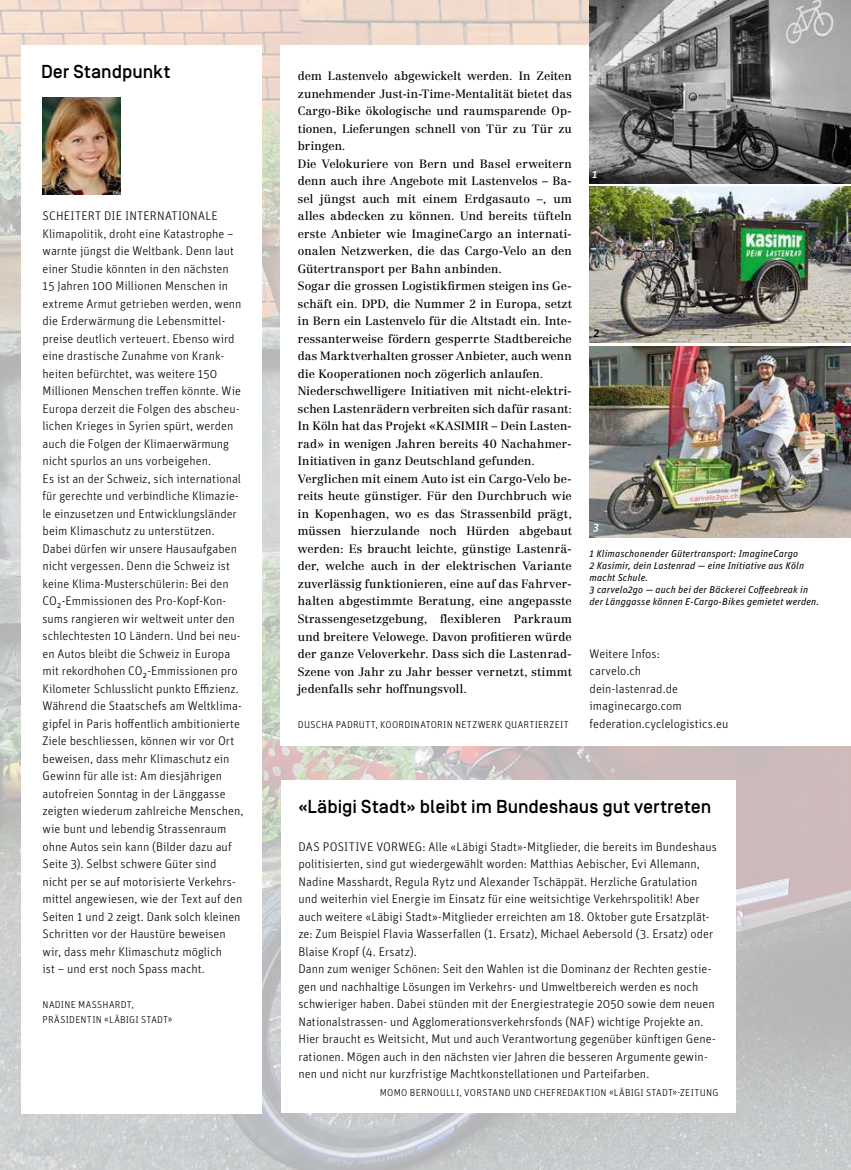
<style>
.page{position:relative;width:851px;height:1170px;background:#fff}
.page>*{position:absolute;margin:0;border:0;box-sizing:border-box;transform-origin:0 0}
.t1{font:500 18.75px "Simplon Norm";color:#000}
.t2{font:300 12.5px/17.5px "Unit OT";color:#000}
.t3{font:300 12.5px "Unit OT";letter-spacing:.035em;color:#000}
.t4{font:11.88px/17.5px "Centennial";letter-spacing:.005em;color:#000}
.t5{font:500 11.25px "Unit OT";color:#fff}
.t6{font:500 11.25px "Unit OT";color:#000}
.t7{font:italic 10px/12px "Unit OT";letter-spacing:.015em;color:#000}
.t8{font:300 10px/15px "Unit OT";letter-spacing:.025em;color:#000}
</style>
<div class="page">
<img style="left:0;top:0;width:850px;height:1169px">
<div style="left:280px;top:45px;width:570px;height:700px;background:#fff"></div>
<div style="left:21px;top:45px;width:240px;height:1067px;background:#fff"></div>
<img style="left:43px;top:98px;width:77px;height:97px">
<img style="left:589px;top:0;width:261px;height:183px">
<img style="left:589px;top:187px;width:261px;height:155px">
<div style="left:281px;top:780px;width:454px;height:332px;background:#fff"></div>
<img style="left:589px;top:346px;width:261px;height:191px">
<h1 class="t1" style="left:41px;top:61px;width:131px">Der Standpunkt</h1>
<p class="t4" style="left:298px;top:67px;width:275px">dem Lastenvelo abgewickelt werden. In Zeiten zunehmender Just-in-Time-Mentalität bietet das Cargo-Bike ökologische und raumsparende Op&shy;tionen, Lieferungen schnell von Tür zu Tür zu bringen.<br>Die Velokuriere von Bern und Basel erweitern denn auch ihre Angebote mit Lastenvelos – Ba&shy;sel jüngst auch mit einem Erdgasauto –, um alles abdecken zu können. Und bereits tüfteln erste Anbieter wie ImagineCargo an internati&shy;onalen Netzwerken, die das Cargo-Velo an den Gütertransport per Bahn anbinden.<br>Sogar die grossen Logistikfirmen steigen ins Ge&shy;schäft ein. DPD, die Nummer 2 in Europa, setzt in Bern ein Lastenvelo für die Altstadt ein. Inte&shy;ressanterweise fördern gesperrte Stadtbereiche das Marktverhalten grosser Anbieter, auch wenn die Kooperationen noch zögerlich anlaufen.<br>Niederschwelligere Initiativen mit nicht-elektri&shy;schen Lastenrädern verbreiten sich dafür rasant:<br>In Köln hat das Projekt «KASIMIR – Dein Lasten&shy;rad» in wenigen Jahren bereits 40 Nachahmer-Initiativen in ganz Deutschland gefunden.<br>Verglichen mit einem Auto ist ein Cargo-Velo be&shy;reits heute günstiger. Für den Durchbruch wie in Kopenhagen, wo es das Strassenbild prägt, müssen hierzulande noch Hürden abgebaut werden: Es braucht leichte, günstige Lastenrä&shy;der, welche auch in der elektrischen Variante zuverlässig funktionieren, eine auf das Fahrver&shy;halten abgestimmte Beratung, eine angepasste Strassengesetzgebung, flexibleren Parkraum und breitere Velowege. Davon profitieren würde der ganze Veloverkehr. Dass sich die Lastenrad-Szene von Jahr zu Jahr besser vernetzt, stimmt jedenfalls sehr hoffnungsvoll.</p>
<p class="t8" style="left:298px;top:717px;width:7px">Dusc</p>
<p class="t8" style="left:321px;top:717px;width:141px">ha Padrutt, Koordinatorin Netzwe</p>
<p class="t8" style="left:491px;top:717px;width:77px">rk Quartierzeit</p>
<p class="t5" style="left:592px;top:166px;width:8px">1</p>
<p class="t2" style="left:43px;top:207px;width:202px">Scheitert die internationale Klimapolitik, droht eine Katastrophe – warnte jüngst die Weltbank. Denn laut einer Studie könnten in den nächsten 15 Jahren 100 Millionen Menschen in extreme Armut getrieben werden, wenn die Erderwärmung die Lebensmittel&shy;preise deutlich verteuert. Ebenso wird eine drastische Zunahme von Krank&shy;heiten befürchtet, was weitere 150<br>Millionen Menschen treffen könnte. Wie Europa derzeit die Folgen des abscheu&shy;lichen Krieges in Syrien spürt, werden auch die Folgen der Klimaerwärmung nicht spurlos an uns vorbeigehen.<br>Es ist an der Schweiz, sich international für gerechte und verbindliche Klimazie&shy;le einzusetzen und Entwicklungsländer beim Klimaschutz zu unterstützen.<br>Dabei dürfen wir unsere Hausaufgaben nicht vergessen. Denn die Schweiz ist keine Klima-Musterschülerin: Bei den CO <sub>2</sub>-Emmissionen des Pro-Kopf-Kon&shy;sums rangieren wir weltweit unter den schlechtesten 10 Ländern. Und bei neu&shy;en Autos bleibt die Schweiz in Europa mit rekordhohen CO <sub>2</sub>-Emmissionen pro Kilometer Schlusslicht punkto Effizienz.<br>Während die Staatschefs am Weltklima&shy;gipfel in Paris hoffentlich ambitionierte Ziele beschliessen, können wir vor Ort beweisen, dass mehr Klimaschutz ein Gewinn für alle ist: Am diesjährigen autofreien Sonntag in der Länggasse zeigten wiederum zahlreiche Menschen, wie bunt und lebendig Strassenraum ohne Autos sein kann (Bilder dazu auf Seite 3). Selbst schwere Güter sind nicht per se auf motorisierte Verkehrs&shy;mittel angewiesen, wie der Text auf den Seiten 1 und 2 zeigt. Dank solch kleinen Schritten vor der Haustüre beweisen wir, dass mehr Klimaschutz möglich<br>ist – und erst noch Spass macht.</p>
<p class="t8" style="left:43px;top:997px;width:131px">Nadine Masshardt,<br>Präsidentin «Läbigi Stadt»</p>
<p class="t6" style="left:593px;top:325px;width:9px">2</p>
<p class="t5" style="left:592px;top:519px;width:9px">3</p>
<p class="t7" style="left:589px;top:547px;width:231px">1 Klimaschonender Gütertransport: ImagineCargo<br>2 Kasimir, dein Lastenrad — eine Initiative aus Köln macht Schule.<br>3 carvelo2go — auch bei der Bäckerei Coffeebreak in der Länggasse können E-Cargo-Bikes gemietet werden.</p>
<p class="t2" style="left:589px;top:644px;width:140px">Weitere Infos:<br>carvelo.ch dein-lastenrad.de imaginecargo.com federation.cyclelogistics.eu</p>
<h1 class="t1" style="left:298px;top:796px;width:414px">«Läbigi Stadt» bleibt im Bundeshaus gut vertreten</h1>
<p class="t3" style="left:298px;top:838px;width:109px">Das Positive vorweg</p>
<p class="t2" style="left:298px;top:837px;width:420px;text-indent:124px">: Alle «Läbigi Stadt»-Mitglieder, die bereits im Bundeshaus politisierten, sind gut wiedergewählt worden: Matthias Aebischer, Evi Allemann, Nadine Masshardt, Regula Rytz und Alexander Tschäppät. H erzliche Gratulation und weiterhin viel Energie im Einsatz für eine weitsichtige Verkehrspolitik! Aber auch weitere «Läbigi Stadt»-Mitglieder erreichten am 18. Oktober gute Ersatzplät&shy;ze: Zum Beispiel Flavia Wasserfallen (1. Ersatz), Michael Aebersold (3. Ersatz) oder Blaise Kropf (4. Ersatz).<br>Dann zum weniger Schönen: Seit den Wahlen ist die Dominanz der Rechten gestie&shy;gen und nachhaltige Lösungen im Verkehrs- und Umweltbereich werden es noch schwieriger haben. Dabei stünden mit der Energiestrategie 2050 sowie dem neuen Nationalstrassen- und Agglomerationsverkehrsfonds (NAF) wichtige Projekte an.<br>Hier braucht es Weitsicht, Mut und auch Verantwortung gegenüber künftigen Gene&shy;rationen. Mögen auch in den nächsten vier Jahren die besseren Argumente gewin&shy;nen und nicht nur kurzfristige Machtkonstellationen und Parteifarben.</p>
<p class="t8" style="left:380px;top:1084px;width:338px">MoMo Bernou lli, Vorstand u nd Chefredaktion «Läbigi Stadt»-Zeitu ng</p>
</div>
